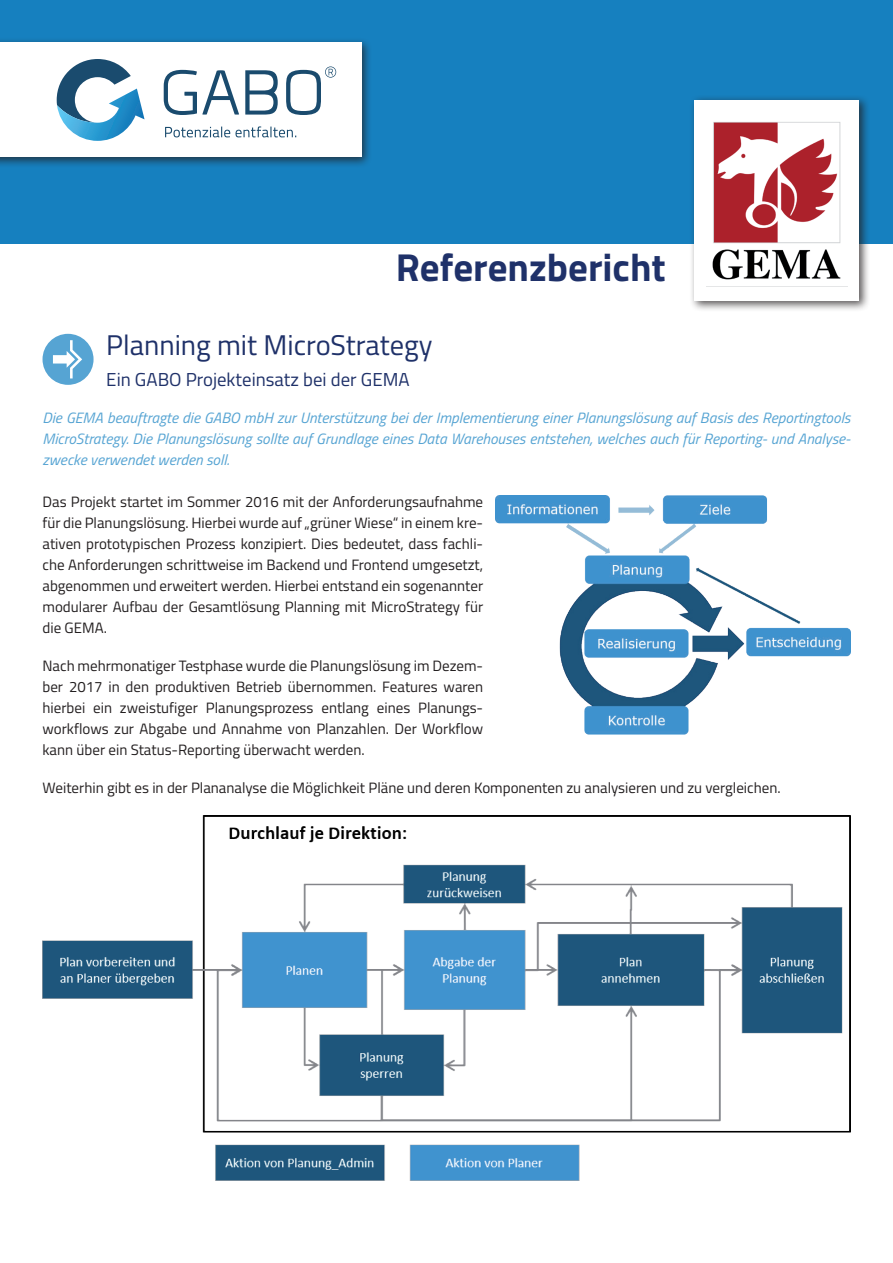
<style>
.page{position:relative;width:893px;height:1263px;background:#fff}
.page>*{position:absolute;margin:0;border:0;box-sizing:border-box;transform-origin:0 0}
.t1{font:700 39px "Titillium";color:#1f3169}
.t2{font:28.5px "Titillium";color:#1f3169}
.t3{font:18.75px "Titillium";color:#1f3169}
.t4{font:15px/21px "Titillium";color:#231f20;text-align:justify}
.t5{font:italic 15px/21px "Titillium";color:#56a4d3;text-align:justify}
</style>
<div class="page">
<div style="left:43px;top:334px;width:51px;height:51px;background:#56a4d3;border-radius:50%"></div>
<svg style="left:53px;top:340px;width:29px;height:38px"></svg>
<div style="left:0;top:0;width:893px;height:244px;background:#1680bf"></div>
<div style="left:0;top:37px;width:373px;height:131px;background:#231f20;opacity:.75"></div>
<div style="left:0;top:43px;width:361px;height:114px;background:#fff"></div>
<svg style="left:164px;top:66px;width:172px;height:49px"></svg>
<svg style="left:57px;top:59px;width:88px;height:82px"></svg>
<svg style="left:165px;top:126px;width:131px;height:11px"></svg>
<div style="left:689px;top:95px;width:181px;height:217px;background:#231f20;opacity:.75"></div>
<div style="left:694px;top:100px;width:165px;height:201px;background:#fff"></div>
<img style="left:712px;top:122px;width:129px;height:158px">
<img style="left:43px;top:816px;width:807px;height:364px">
<img style="left:496px;top:495px;width:354px;height:240px">
<h1 class="t1" style="left:396px;top:237px;width:271px">Referenzbericht</h1>
<h2 class="t2" style="left:106px;top:324px;width:328px">Planning mit MicroStrategy</h2>
<p class="t3" style="left:106px;top:366px;width:305px">Ein GABO Projekteinsatz bei der GEMA</p>
<p class="t5" style="left:43px;top:406px;width:810px">Die GEMA beauftragte die GABO mbH zur Unterstützung bei der Implementierung einer Planungslösung auf Basis des Reportingtools MicroStrategy. Die Planungslösung sollte auf Grundlage eines Data Warehouses entstehen, welches auch für Reporting- und Analyse&shy;zwecke verwendet werden soll.</p>
<p class="t4" style="left:43px;top:490px;width:442px">Das Projekt startet im Sommer 2016 mit der Anforderungsaufnahme für die Planungslösung. Hierbei wurde auf „grüner Wiese“ in einem kre&shy;ativen prototypischen Prozess konzipiert. Dies bedeutet, dass fachli&shy;che Anforderungen schrittweise im Backend und Frontend umgesetzt, abgenommen und erweitert werden. Hierbei entstand ein sogenannter modularer Aufbau der Gesamtlösung Planning mit MicroStrategy für die GEMA.</p>
<p class="t4" style="left:43px;top:654px;width:442px">Nach mehrmonatiger Testphase wurde die Planungslösung im Dezem&shy;ber 2017 in den produktiven Betrieb übernommen. Features waren hierbei ein zweistufiger Planungsprozess entlang eines Planungs&shy;workflows zur Abgabe und Annahme von Planzahlen. Der Workflow kann über ein Status-Reporting überwacht werden.</p>
<p class="t4" style="left:43px;top:776px;width:740px">Weiterhin gibt es in der Plananalyse die Möglichkeit Pläne und deren Komponenten zu analysieren und zu vergleichen.</p>
</div>
